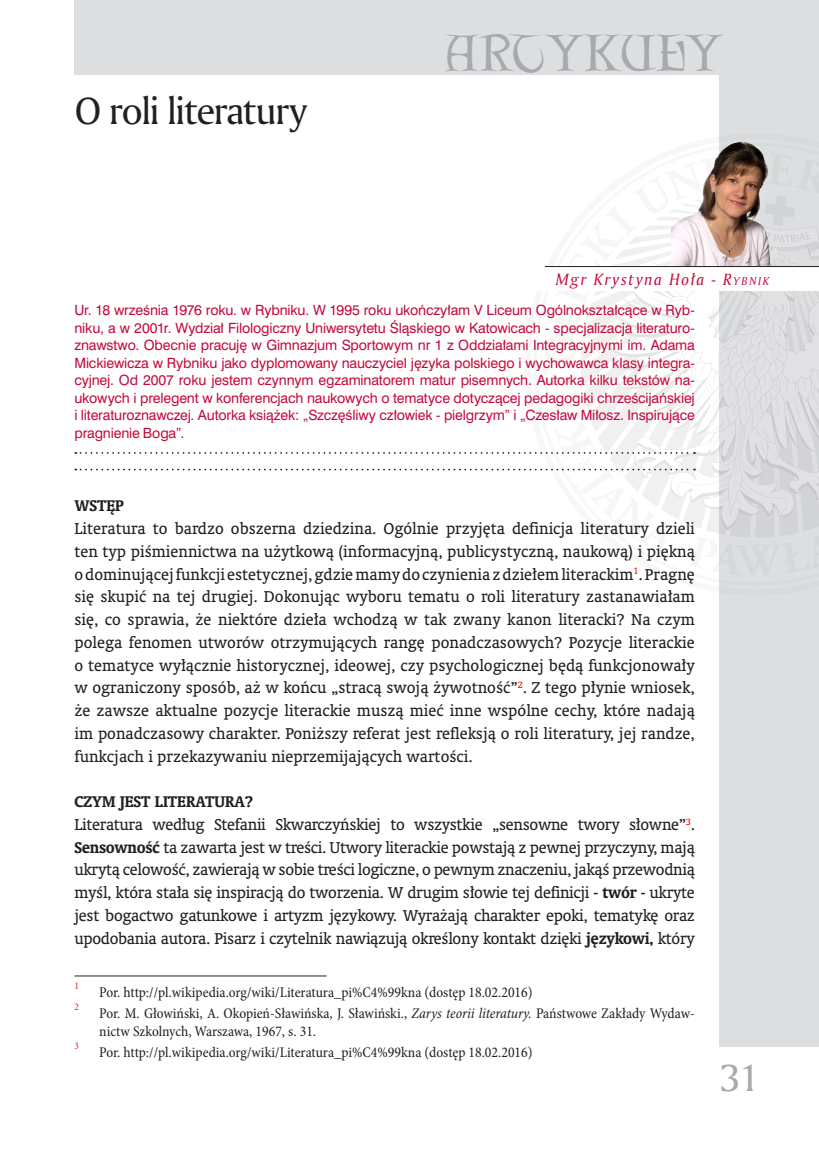
<style>
.page{position:relative;width:819px;height:1166px;background:#fff}
.page>*{position:absolute;margin:0;border:0;box-sizing:border-box;transform-origin:0 0}
.t1{font:46.55px "Lettergical PL";letter-spacing:-.005em;color:#a8a9ad}
.art-TYTUŁ{font:36.75px "Amerigo PL";letter-spacing:-.045em;color:#231f20}
.pagina-strony{font:36.75px "Amerigo PL";color:#a8a9ad}
.Normalny_PK_1{font:15.75px/22.8px "Oranda PL";color:#231f20;text-align:justify}
.Normalny_PK{font:700 15.75px "Oranda PL";color:#231f20}
.art-autor_do_prawej{font:italic 15.75px "Amerigo PL";letter-spacing:.1em;color:#c40a3c}
.przypisy_PK{font:condensed 14.88px/17.8px "Minion Pro";color:#231f20}
.art-autor-opis{font:13.12px/17.5px "Swis 721 PL";letter-spacing:-.01em;color:#c40a3c;text-align:justify}
.przypisy_PK-2{font:condensed 10.15px "Minion Pro";color:#ee1d23}
.s1{font-style:inherit}
.s2{font-size:11.03px}
.s3{font-weight:700}
.s4{font-style:italic}
</style>
<div class="page">
<div style="left:719px;top:0;width:100px;height:1047px;background:#dddee0"></div>
<div style="left:74px;top:0;width:745px;height:74px;background:#dddee0"></div>
<hr style="left:74px;top:975px;width:252px;height:1px;background:#231f20">
<svg style="left:75px;top:196px;width:744px;height:341px"></svg>
<img style="left:672px;top:141px;width:99px;height:125px">
<div style="left:0;top:266px;width:819px;height:25px;background:#fff"></div>
<hr style="left:545px;top:266px;width:274px;height:1px;background:#231f20">
<p class="art-TYTUŁ" style="left:74px;top:87px;width:234px">O roli literatury</p>
<h1 class="t1" style="left:445px;top:25px;width:279px">ARTYKUŁY</h1>
<p class="art-autor_do_prawej" style="left:556px;top:269px;width:215px">Mgr Krystyna Hoła - <span class="s1">R</span><span class="s2">ybnik</span></p>
<p class="art-autor-opis" style="left:74px;top:301px;width:622px">Ur. 18 września 1976 roku. w Rybniku. W 1995 roku ukończyłam V Liceum Ogólnokształcące w Ryb&shy;niku, a w 2001r. Wydział Filologiczny Uniwersytetu Śląskiego w Katowicach - specjalizacja literaturo&shy;znawstwo. Obecnie pracuję w Gimnazjum Sportowym nr 1 z Oddziałami Integracyjnymi im. Adama Mickiewicza w Rybniku jako dyplomowany nauczyciel języka polskiego i wychowawca klasy integra&shy;cyjnej. Od 2007 roku jestem czynnym egzaminatorem matur pisemnych. Autorka kilku tekstów na&shy;ukowych i prelegent w konferencjach naukowych o tematyce dotyczącej pedagogiki chrześcijańskiej i literaturoznawczej. Autorka książek: „Szczęśliwy człowiek - pielgrzym” i „Czesław Miłosz. Inspirujące pragnienie Boga”.</p>
<p class="Normalny_PK" style="left:74px;top:495px;width:51px">WSTĘP</p>
<p class="Normalny_PK_1" style="left:74px;top:517px;width:622px">Literatura to bardzo obszerna dziedzina. Ogólnie przyjęta definicja literatury dzieli ten typ piśmiennictwa na użytkową (informacyjną, publicystyczną, naukową) i piękną odominującej funkcji estetycznej, gdzie mamy do czynienia zdziełem literackim<sup>1</sup>. Pragnę się skupić na tej drugiej. Dokonując wyboru tematu o roli literatury zastanawiałam się, co sprawia, że niektóre dzieła wchodzą w tak zwany kanon literacki? Na czym polega fenomen utworów otrzymujących rangę ponadczasowych? Pozycje literackie o tematyce wyłącznie historycznej, ideowej, czy psychologicznej będą funkcjonowały w ograniczony sposób, aż w końcu „stracą swoją żywotność”<sup>2</sup>. Z tego płynie wniosek, że zawsze aktualne pozycje literackie muszą mieć inne wspólne cechy, które nadają im ponadczasowy charakter. Poniższy referat jest refleksją o roli literatury, jej randze, funkcjach i przekazywaniu nieprzemijających wartości.</p>
<p class="Normalny_PK" style="left:74px;top:791px;width:180px">CZYM JEST LITERATURA?</p>
<p class="Normalny_PK_1" style="left:74px;top:813px;width:622px">Literatura według Stefanii Skwarczyńskiej to wszystkie „sensowne twory słowne”<sup>3</sup>.<br><span class="s3">Sensowność</span> ta zawarta jest w treści. Utwory literackie powstają z pewnej przyczyny, mają ukrytą celowość, zawierają w sobie treści logiczne, o pewnym znaczeniu, jakąś przewodnią myśl, która stała się inspiracją do tworzenia. W drugim słowie tej definicji - <span class="s3">twór</span> - ukryte jest bogactwo gatunkowe i artyzm językowy. Wyrażają charakter epoki, tematykę oraz upodobania autora. Pisarz i czytelnik nawiązują określony kontakt dzięki <span class="s3">językowi,</span> który</p>
<p class="przypisy_PK-2" style="left:74px;top:979px;width:6px">1</p>
<p class="przypisy_PK" style="left:99px;top:983px;width:435px">Por. http://pl.wikipedia.org/wiki/Literatura_pi%C4%99kna (dostęp 18.02.2016)</p>
<p class="przypisy_PK-2" style="left:74px;top:1000px;width:6px">2</p>
<p class="przypisy_PK" style="left:99px;top:1004px;width:597px">Por. M. Głowiński, A. Okopień-Sławińska, J. Sławiński., <span class="s4">Zarys teorii literatury.</span> Państwowe Zakłady Wydaw&shy;nictw Szkolnych, Warszawa, 1967, s. 31.</p>
<p class="przypisy_PK-2" style="left:74px;top:1039px;width:6px">3</p>
<p class="przypisy_PK" style="left:99px;top:1043px;width:435px">Por. http://pl.wikipedia.org/wiki/Literatura_pi%C4%99kna (dostęp 18.02.2016)</p>
<p class="pagina-strony" style="left:719px;top:1053px;width:41px">31</p>
</div>
